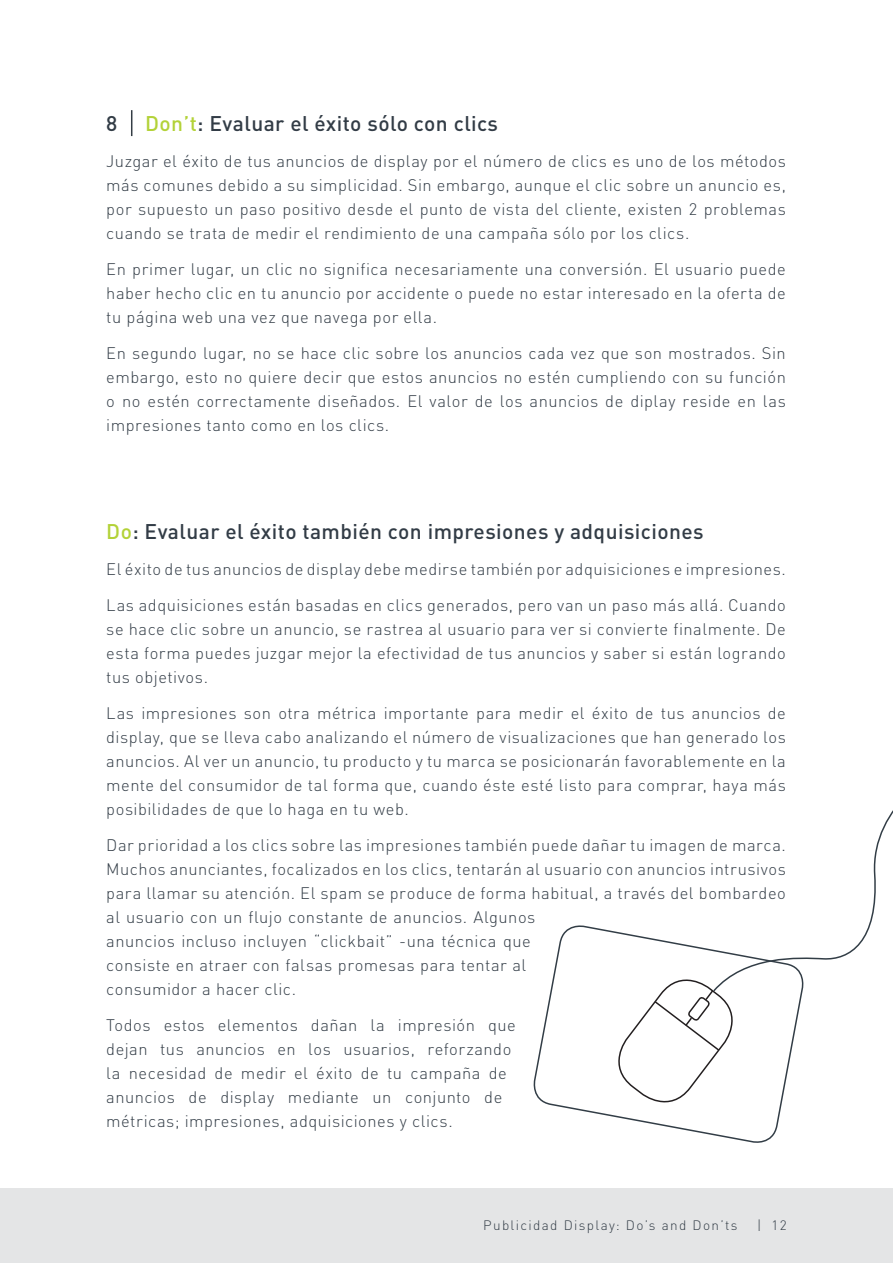
<style>
.page{position:relative;width:893px;height:1263px;background:#fff}
.page>*{position:absolute;margin:0;border:0;box-sizing:border-box;transform-origin:0 0}
.Body_text{font:500 21px "DINOT";letter-spacing:.02em;color:#323c46}
.Body_text-2{font:300 16.5px/24px "DINOT";letter-spacing:.03em;color:#323c46;text-align:justify}
.t1{font:300 13.5px "DINOT";letter-spacing:.1em;color:#323c46}
.s1{color:#b3d238}
</style>
<div class="page">
<div style="left:0;top:1188px;width:893px;height:75px;background:#e4e5e6"></div>
<svg style="left:131px;top:110px;width:1px;height:26px"></svg>
<svg style="left:533px;top:925px;width:247px;height:218px"></svg>
<svg style="left:606px;top:810px;width:287px;height:305px"></svg>
<p class="Body_text" style="left:106px;top:110px;width:13px">8</p>
<p class="Body_text" style="left:145px;top:110px;width:354px"><span class="s1">Don’t</span>: Evaluar el éxito sólo con clics</p>
<p class="Body_text-2" style="left:106px;top:149px;width:681px">Juzgar el éxito de tus anuncios de display por el número de clics es uno de los métodos más comunes debido a su simplicidad. Sin embargo, aunque el clic sobre un anuncio es, por supuesto un paso positivo desde el punto de vista del cliente, existen 2 problemas cuando se trata de medir el rendimiento de una campaña sólo por los clics.</p>
<p class="Body_text-2" style="left:106px;top:257px;width:681px">En primer lugar, un clic no significa necesariamente una conversión. El usuario puede haber hecho clic en tu anuncio por accidente o puede no estar interesado en la oferta de tu página web una vez que navega por ella.</p>
<p class="Body_text-2" style="left:106px;top:341px;width:681px">En segundo lugar, no se hace clic sobre los anuncios cada vez que son mostrados. Sin embargo, esto no quiere decir que estos anuncios no estén cumpliendo con su función o no estén correctamente diseñados. El valor de los anuncios de diplay reside en las impresiones tanto como en los clics.</p>
<p class="Body_text" style="left:106px;top:518px;width:599px"><span class="s1">Do</span>: Evaluar el éxito también con impresiones y adquisiciones</p>
<p class="Body_text-2" style="left:106px;top:557px;width:681px">El éxito de tus anuncios de display debe medirse también por adquisiciones e impresiones.</p>
<p class="Body_text-2" style="left:106px;top:593px;width:681px">Las adquisiciones están basadas en clics generados, pero van un paso más allá. Cuando se hace clic sobre un anuncio, se rastrea al usuario para ver si convierte finalmente. De esta forma puedes juzgar mejor la efectividad de tus anuncios y saber si están logrando tus objetivos.</p>
<p class="Body_text-2" style="left:106px;top:701px;width:681px">Las impresiones son otra métrica importante para medir el éxito de tus anuncios de display, que se lleva cabo analizando el número de visualizaciones que han generado los anuncios. Al ver un anuncio, tu producto y tu marca se posicionarán favorablemente en la mente del consumidor de tal forma que, cuando éste esté listo para comprar, haya más posibilidades de que lo haga en tu web.</p>
<p class="Body_text-2" style="left:106px;top:833px;width:681px;text-align:left">Dar prioridad a los clics sobre las impresiones también puede dañar tu imagen de marca.<br>Muchos anunciantes, focalizados en los clics, tentarán al usuario con anuncios intrusivos para llamar su atención. El spam se produce de forma habitual, a través del bombardeo al usuario con un flujo constante de anuncios. Algunos<br>anuncios incluso incluyen “clickbait” -una técnica que<br>consiste en atraer con falsas promesas para tentar al<br>consumidor a hacer clic.</p>
<p class="Body_text-2" style="left:106px;top:1013px;width:411px;text-align:left">Todos estos elementos dañan la impresión que dejan tus anuncios en los usuarios, reforzando la necesidad de medir el éxito de tu campaña de anuncios de display mediante un conjunto de métricas; impresiones, adquisiciones y clics.</p>
<p class="t1" style="left:483px;top:1217px;width:256px">Publicidad Display: Do’s and Don’ts</p>
<p class="t1" style="left:757px;top:1216px;width:31px">| 12</p>
</div>
